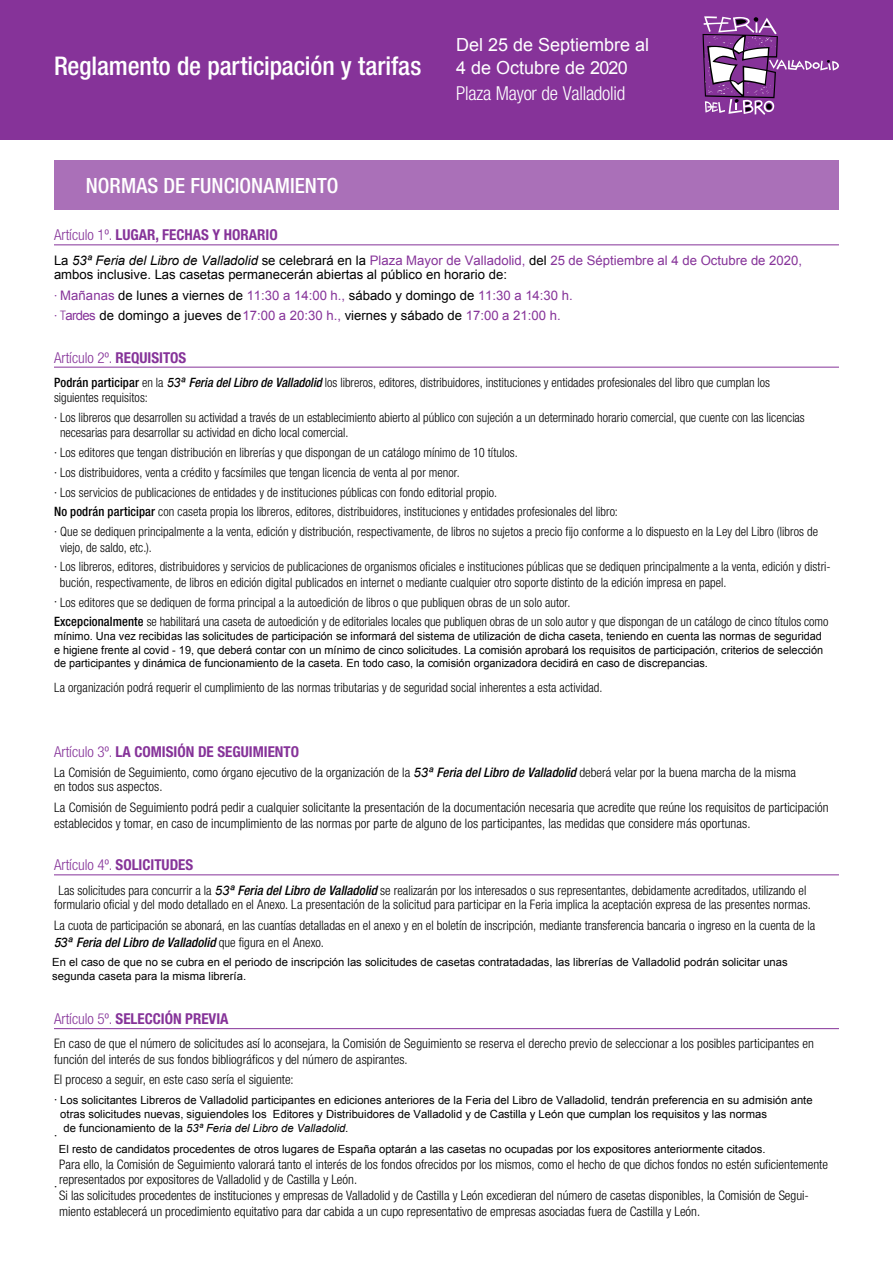
<style>
.page{position:relative;width:893px;height:1263px;background:#fff}
.page>*{position:absolute;margin:0;border:0;box-sizing:border-box;transform-origin:0 0}
.t1{font:500 condensed 25.8px "Helvetica Neue";letter-spacing:-.005em;color:#fff}
.t2{font:500 condensed 21px "Helvetica Neue";letter-spacing:.005em;color:#fff}
.t3{font:300 condensed 19.2px "Helvetica Neue";letter-spacing:-.01em;color:#fff}
.t4{font:18px/23.2px "Arial";color:#fff}
.t5{font:700 condensed 15px "Helvetica Neue";color:#863399}
.t6{font:300 condensed 15px "Helvetica Neue";color:#863399}
.t7{font:300 condensed 13.2px/15.8px "Helvetica Neue";color:#000}
.t8{font:13.2px/14.7px "Arial";color:#000}
.t9{font:300 condensed 12.9px/19.8px "Helvetica Neue";letter-spacing:.005em;color:#000}
.t10{font:11.25px/13px "Arial";color:#000}
.s1{font-weight:300}
.s2{font-style:italic}
.s3{color:#863399}
.s4{font-family:"Helvetica Neue";font-weight:300;font-stretch:condensed;color:#863399}
.s5{font-weight:700}
.s6{font-weight:500}
.s7{font-family:"Arial";font-weight:400;font-style:italic;font-stretch:normal}
.s8{font-weight:500;font-style:italic}
.s9{font-family:"Helvetica Neue";font-weight:300;font-stretch:condensed;font-size:13.2px}
</style>
<div class="page">
<div style="left:0;top:0;width:893px;height:139px;background:#863399"></div>
<svg style="left:702px;top:16px;width:137px;height:99px"></svg>
<hr style="left:54px;top:245px;width:785px;height:1px;background:#863399">
<hr style="left:54px;top:367px;width:785px;height:1px;background:#863399">
<hr style="left:54px;top:874px;width:785px;height:1px;background:#863399">
<hr style="left:54px;top:1028px;width:785px;height:1px;background:#863399">
<div style="left:54px;top:160px;width:785px;height:50px;background:#aa70b8"></div>
<h1 class="t1" style="left:54px;top:51px;width:369px">Reglamento de participación y tarifas</h1>
<h2 class="t2" style="left:86px;top:173px;width:254px">NORMAS DE FUNCIONAMIENTO</h2>
<h3 class="t4" style="left:456px;top:33px;width:195px">Del 25 de Septiembre al<br>4 de Octubre de 2020</h3>
<h3 class="t3" style="left:456px;top:82px;width:171px">Plaza Mayor de Valladolid</h3>
<p class="t5" style="left:54px;top:226px;width:225px"><span class="s1">Artículo 1º.</span> LUGAR, FECHAS Y HORARIO</p>
<p class="t8" style="left:54px;top:253px;width:750px">La <span class="s2">53ª Feria del Libro de Valladolid</span> se celebrará en la <span class="s3">Plaza Mayor de Valladolid,</span> del <span class="s3">25 de Séptiembre al 4 de Octubre de 2020, </span>ambos inclusive. Las casetas permanecerán abiertas al público en horario de:</p>
<p class="t8" style="left:54px;top:286px;width:520px;line-height:20px"><span class="s4">·</span> <span class="s3">Mañanas</span> de lunes a viernes de <span class="s3">11:30 a 14:00 h.,</span> sábado y domingo de <span class="s3">11:30 a 14:30 h. </span><span class="s4">· T</span><span class="s3">ardes</span> de domingo a jueves de <span class="s3">17:00 a 20:30 h.,</span> viernes y sábado de <span class="s3">17:00 a 21:00 h.</span></p>
<p class="t6" style="left:54px;top:349px;width:134px">Artículo 2º. <span class="s5">REQUISITOS</span></p>
<p class="t9" style="left:54px;top:375px;width:718px;line-height:14.5px"><span class="s6">Podrán participar</span> en la <span class="s7">53ª</span> <span class="s8">Feria del Libro de Valladolid</span> los libreros, editores, distribuidores, instituciones y entidades profesionales del libro que cumplan los siguientes requisitos:</p>
<p class="t9" style="left:60px;top:410px;width:746px;line-height:14.5px;text-indent:-6px">· Los libreros que desarrollen su actividad a través de un establecimiento abierto al público con sujeción a un determinado horario comercial, que cuente con las licencias necesarias para desarrollar su actividad en dicho local comercial.</p>
<p class="t9" style="left:54px;top:443px;width:765px">· Los editores que tengan distribución en librerías y que dispongan de un catálogo mínimo de 10 títulos.<br>· Los distribuidores, venta a crédito y facsímiles que tengan licencia de venta al por menor.<br>· Los servicios de publicaciones de entidades y de instituciones públicas con fondo editorial propio.<br><span class="s6">No podrán participar</span> con caseta propia los libreros, editores, distribuidores, instituciones y entidades profesionales del libro:<br>· Que se dediquen principalmente a la venta, edición y distribución, respectivamente, de libros no sujetos a precio fijo conforme a lo dispuesto en la Ley del Libro (libros de</p>
<p class="t9" style="left:54px;top:537px;width:778px;text-indent:6px">viejo, de saldo, etc.).<br>· Los libreros, editores, distribuidores y servicios de publicaciones de organismos oficiales e instituciones públicas que se dediquen principalmente a la venta, edición y distri-</p>
<p class="t9" style="left:54px;top:572px;width:776px;text-indent:6px">bución, respectivamente, de libros en edición digital publicados en internet o mediante cualquier otro soporte distinto de la edición impresa en papel.<br>· Los editores que se dediquen de forma principal a la autoedición de libros o que publiquen obras de un solo autor.<br><span class="s6">Excepcionalmente</span> se habilitará una caseta de autoedición y de editoriales locales que publiquen obras de un solo autor y que dispongan de un catálogo de cinco títulos como</p>
<p class="t10" style="left:54px;top:630px;width:771px;text-align:justify">mínimo. Una vez recibidas las solicitudes de participación se informará del sistema de utilización de dicha caseta, teniendo en cuenta las normas de seguridad e higiene frente al covid - 19, que deberá contar con un mínimo de cinco solicitudes. La comisión aprobará los requisitos de participación, criterios de selección de participantes y dinámica de funcionamiento de la caseta. En todo caso, la comisión organizadora decidirá en caso de discrepancias.</p>
<p class="t9" style="left:54px;top:678px;width:550px">La organización podrá requerir el cumplimiento de las normas tributarias y de seguridad social inherentes a esta actividad.</p>
<p class="t5" style="left:54px;top:742px;width:247px"><span class="s1">Artículo 3º.</span> LA COMISIÓN DE SEGUIMIENTO</p>
<p class="t7" style="left:54px;top:764px;width:743px;line-height:14.9px">La Comisión de Seguimiento, como órgano ejecutivo de la organización de la <span class="s7">53ª</span> <span class="s8">Feria del Libro de Valladolid</span> deberá velar por la buena marcha de la misma en todos sus aspectos.</p>
<p class="t7" style="left:54px;top:800px;width:776px">La Comisión de Seguimiento podrá pedir a cualquier solicitante la presentación de la documentación necesaria que acredite que reúne los requisitos de participación establecidos y tomar, en caso de incumplimiento de las normas por parte de alguno de los participantes, las medidas que considere más oportunas.</p>
<p class="t6" style="left:54px;top:856px;width:141px">Artículo 4º. <span class="s5">SOLICITUDES</span></p>
<p class="t7" style="left:54px;top:882px;width:758px;line-height:14.9px;text-align:center">Las solicitudes para concurrir a la <span class="s7">53ª</span> <span class="s8">Feria del Libro de Valladolid</span> se realizarán por los interesados o sus representantes, debidamente acreditados, utilizando el formulario oficial y del modo detallado en el Anexo. La presentación de la solicitud para participar en la Feria implica la aceptación expresa de las presentes normas.</p>
<p class="t7" style="left:54px;top:917px;width:763px;line-height:16.4px">La cuota de participación se abonará, en las cuantías detalladas en el anexo y en el boletín de inscripción, mediante transferencia bancaria o ingreso en la cuenta de la<br><span class="s8">5</span><span class="s7">3ª</span> <span class="s8">Feria del Libro de Valladolid</span> que figura en el Anexo.</p>
<p class="t10" style="left:52px;top:956px;width:737px;line-height:13.5px">En el caso de que no se cubra en el periodo de inscripción las solicitudes de casetas contratadadas, las librerías de Valladolid podrán solicitar unas segunda caseta para la misma librería.</p>
<p class="t5" style="left:54px;top:1010px;width:176px"><span class="s1">Artículo 5º.</span> SELECCIÓN PREVIA</p>
<p class="t7" style="left:54px;top:1036px;width:761px">En caso de que el número de solicitudes así lo aconsejara, la Comisión de Seguimiento se reserva el derecho previo de seleccionar a los posibles participantes en función del interés de sus fondos bibliográficos y del número de aspirantes.</p>
<p class="t7" style="left:54px;top:1071px;width:241px">El proceso a seguir, en este caso sería el siguiente:</p>
<p class="t10" style="left:60px;top:1093px;width:754px;line-height:14px;text-indent:-6px"><span class="s9">·</span> Los solicitantes Libreros de Valladolid participantes en ediciones anteriores de la Feria del Libro de Valladolid, tendrán preferencia en su admisión ante otras solicitudes nuevas, siguiendoles los Editores y Distribuidores de Valladolid y de Castilla y León que cumplan los requisitos y las normas<br>de funcionamiento de la <span class="s2">53ª Feria del Libro de Valladolid.</span></p>
<p class="t7" style="left:54px;top:1127px;width:5px">·</p>
<p class="t10" style="left:59px;top:1143px;width:708px">El resto de candidatos procedentes de otros lugares de España optarán a las casetas no ocupadas por los expositores anteriormente citados.</p>
<p class="t7" style="left:54px;top:1179px;width:5px">·</p>
<p class="t7" style="left:59px;top:1156px;width:770px">Para ello, la Comisión de Seguimiento valorará tanto el interés de los fondos ofrecidos por los mismos, como el hecho de que dichos fondos no estén suficientemente representados por expositores de Valladolid y de Castilla y León.<br>Si las solicitudes procedentes de instituciones y empresas de Valladolid y de Castilla y León excedieran del número de casetas disponibles, la Comisión de Segui&shy;miento establecerá un procedimiento equitativo para dar cabida a un cupo representativo de empresas asociadas fuera de Castilla y León.</p>
</div>
